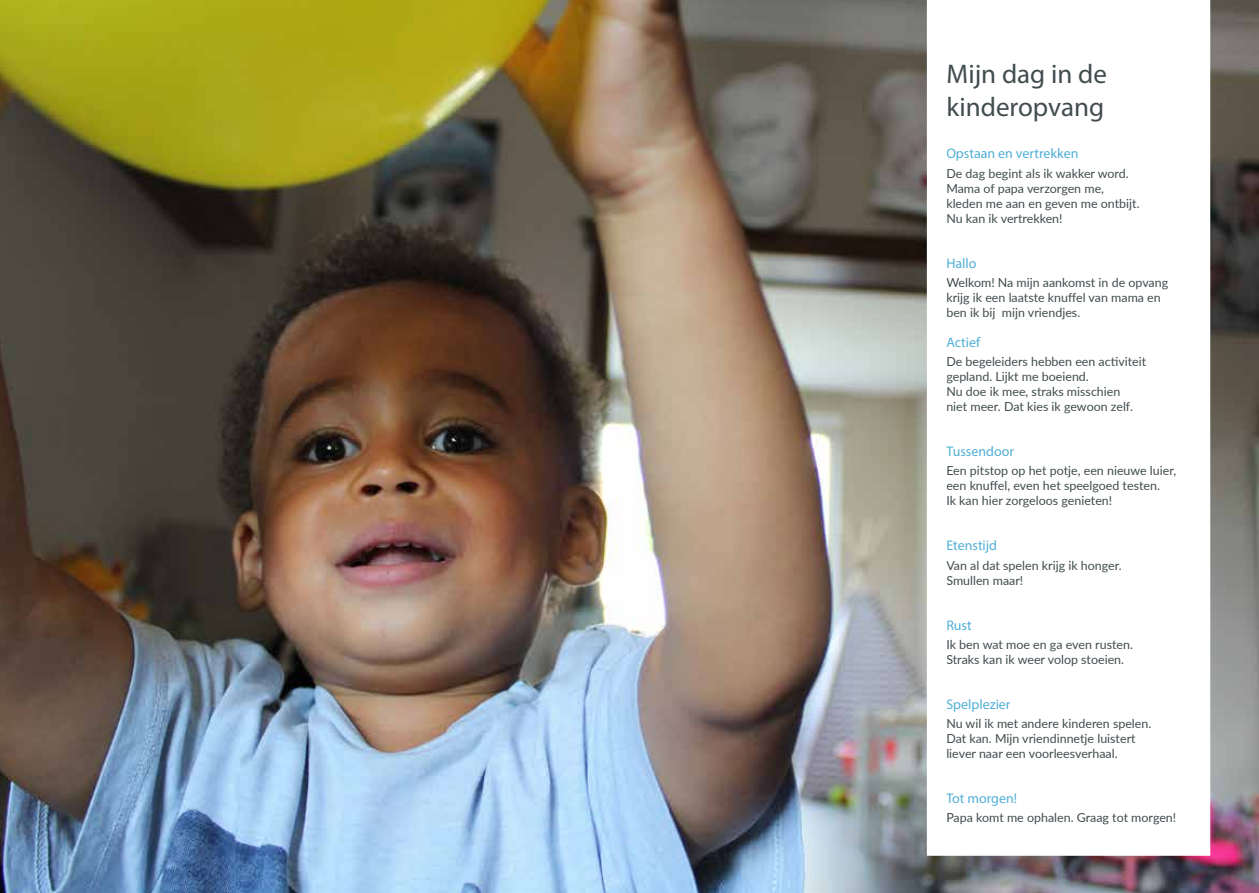
<style>
.page{position:relative;width:1259px;height:893px;background:#fff}
.page>*{position:absolute;margin:0;border:0;box-sizing:border-box;transform-origin:0 0}
.t1{font:27px/32.4px "Myriad Pro";color:#414c4e}
.t2{font:13.95px "Myriad Pro";color:#51afd7}
.t3{font:12.45px/15px "Lato";color:#414c4e}
</style>
<div class="page">
<img style="left:0;top:0;width:1259px;height:893px">
<svg style="left:927px;top:0;width:283px;height:856px"></svg>
<h1 class="t1" style="left:946px;top:58px;width:162px">Mijn dag in de kinderopvang</h1>
<p class="t2" style="left:946px;top:145px;width:134px">Opstaan en vertrekken</p>
<p class="t3" style="left:946px;top:165px;width:195px">De dag begint als ik wakker word.<br>Mama of papa verzorgen me, kleden me aan en geven me ontbijt.<br>Nu kan ik vertrekken!</p>
<p class="t2" style="left:946px;top:254px;width:32px">Hallo</p>
<p class="t3" style="left:946px;top:274px;width:223px">Welkom! Na mijn aankomst in de opvang krijg ik een laatste knuffel van mama en ben ik bij mijn vriendjes.</p>
<p class="t2" style="left:946px;top:334px;width:35px">Actief</p>
<p class="t3" style="left:946px;top:354px;width:201px">De begeleiders hebben een activiteit gepland. Lijkt me boeiend.<br>Nu doe ik mee, straks misschien<br>niet meer. Dat kies ik gewoon zelf.</p>
<p class="t2" style="left:946px;top:443px;width:69px">Tussendoor</p>
<p class="t3" style="left:946px;top:463px;width:231px">Een pitstop op het potje, een nieuwe luier, een knuffel, even het speelgoed testen.<br>Ik kan hier zorgeloos genieten!</p>
<p class="t2" style="left:946px;top:537px;width:52px">Etenstijd</p>
<p class="t3" style="left:946px;top:557px;width:177px">Van al dat spelen krijg ik honger.<br>Smullen maar!</p>
<p class="t2" style="left:946px;top:616px;width:27px">Rust</p>
<p class="t3" style="left:946px;top:636px;width:188px">Ik ben wat moe en ga even rusten.<br>Straks kan ik weer volop stoeien.</p>
<p class="t2" style="left:946px;top:696px;width:66px">Spelplezier</p>
<p class="t3" style="left:946px;top:716px;width:206px">Nu wil ik met andere kinderen spelen.<br>Dat kan. Mijn vriendinnetje luistert liever naar een voorleesverhaal.</p>
<p class="t2" style="left:946px;top:790px;width:72px">Tot morgen!</p>
<p class="t3" style="left:946px;top:810px;width:231px">Papa komt me ophalen. Graag tot morgen!</p>
</div>
